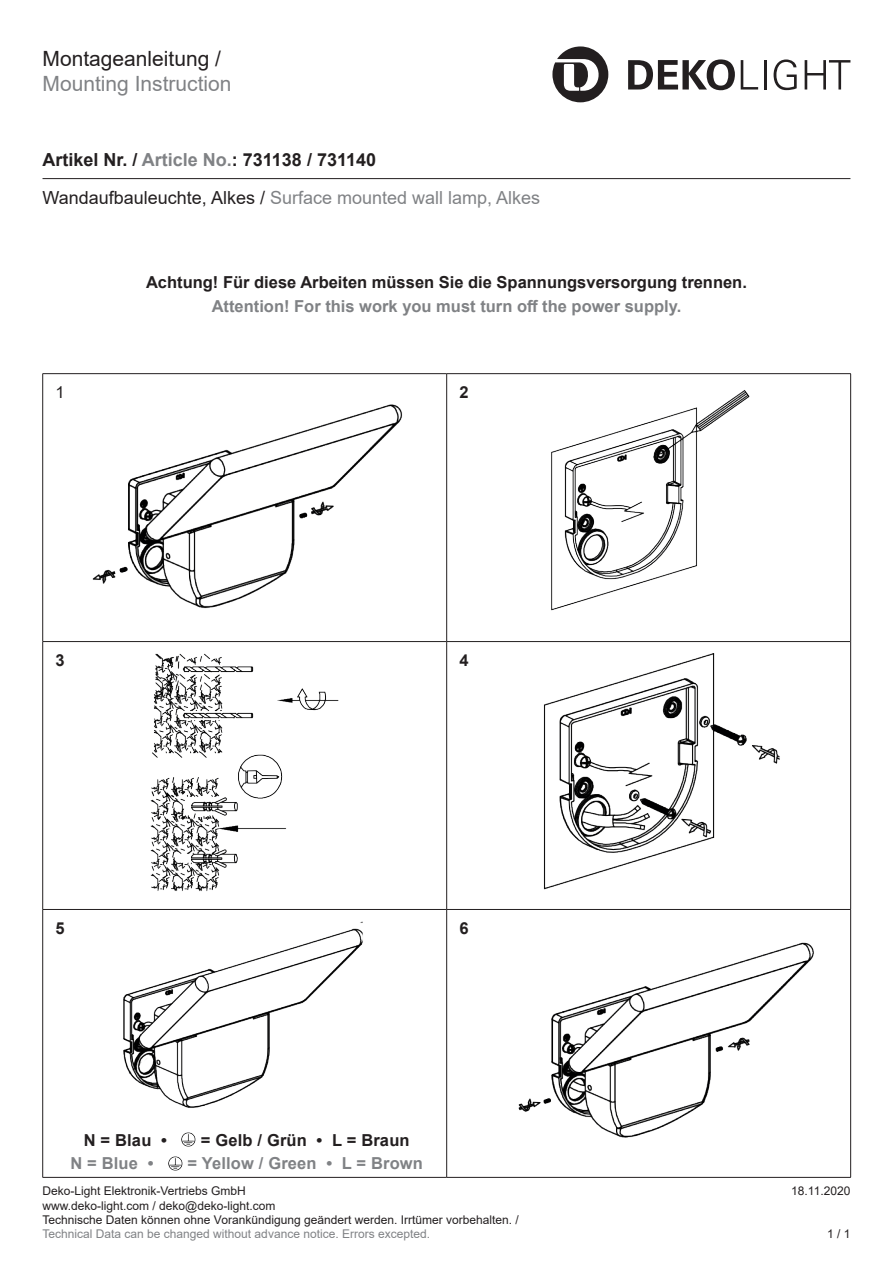
<style>
.page{position:relative;width:893px;height:1263px;background:#fff}
.page>*{position:absolute;margin:0;border:0;box-sizing:border-box;transform-origin:0 0}
.t1{font:21px "Arial";color:#808285}
.t2{font:21px "Arial";color:#231f20}
.t3{font:18px/38.5px "Arial";color:#808285}
.t4{font:700 16.5px "Arial";color:#231f20}
.t5{font:700 16.5px "Arial";color:#808285}
.t6{font:16.5px "Arial";color:#231f20}
.t7{font:12px/14.4px "Arial";color:#231f20}
.t8{font:12px "Arial";color:#808285}
.s1{font-weight:700;color:#231f20}
.s2{font-weight:700}
.s3{color:#231f20}
</style>
<div class="page">
<hr style="left:43px;top:178px;width:807px;height:1px;background:#231f20">
<svg style="left:552px;top:46px;width:56px;height:56px"></svg>
<svg style="left:628px;top:59px;width:107px;height:31px"></svg>
<svg style="left:741px;top:60px;width:17px;height:30px"></svg>
<hr style="left:764px;top:60px;width:2px;height:30px;background:#231f20">
<svg style="left:774px;top:59px;width:23px;height:31px"></svg>
<svg style="left:805px;top:60px;width:45px;height:30px"></svg>
<hr style="left:43px;top:641px;width:403px;height:1px;background:#231f20">
<hr style="left:447px;top:641px;width:403px;height:1px;background:#231f20">
<hr style="left:43px;top:373px;width:404px;height:1px;background:#231f20">
<hr style="left:42px;top:374px;width:1px;height:267px;background:#231f20">
<hr style="left:447px;top:373px;width:404px;height:1px;background:#231f20">
<hr style="left:446px;top:374px;width:1px;height:267px;background:#231f20">
<hr style="left:850px;top:374px;width:1px;height:267px;background:#231f20">
<hr style="left:42px;top:641px;width:1px;height:268px;background:#231f20">
<hr style="left:446px;top:641px;width:1px;height:268px;background:#231f20">
<hr style="left:850px;top:641px;width:1px;height:268px;background:#231f20">
<hr style="left:43px;top:909px;width:404px;height:1px;background:#231f20">
<hr style="left:42px;top:910px;width:1px;height:267px;background:#231f20">
<hr style="left:447px;top:909px;width:404px;height:1px;background:#231f20">
<hr style="left:446px;top:910px;width:1px;height:267px;background:#231f20">
<hr style="left:850px;top:910px;width:1px;height:267px;background:#231f20">
<hr style="left:43px;top:1177px;width:404px;height:1px;background:#231f20">
<hr style="left:447px;top:1177px;width:404px;height:1px;background:#231f20">
<img style="left:518px;top:942px;width:296px;height:196px">
<img style="left:123px;top:921px;width:240px;height:187px">
<img style="left:543px;top:653px;width:237px;height:237px">
<img style="left:150px;top:653px;width:189px;height:238px">
<img style="left:92px;top:404px;width:310px;height:205px">
<img style="left:551px;top:390px;width:199px;height:221px">
<img style="left:181px;top:1132px;width:15px;height:15px">
<img style="left:168px;top:1156px;width:15px;height:14px">
<h1 class="t2" style="left:43px;top:44px;width:180px">Montageanleitung /</h1>
<h1 class="t1" style="left:43px;top:69px;width:191px">Mounting Instruction</h1>
<h2 class="t3" style="left:43px;top:140px;width:499px"><span class="s1">Artikel Nr. /</span> <span class="s2">Article No.</span><span class="s1">: 731138 / 731140<br></span><span class="s3">Wandaufbauleuchte, Alkes /</span> Surface mounted wall lamp, Alkes</h2>
<h3 class="t4" style="left:146px;top:271px;width:602px">Achtung! Für diese Arbeiten müssen Sie die Spannungsversorgung trennen.</h3>
<h3 class="t5" style="left:212px;top:295px;width:471px">Attention! For this work you must turn off the power supply.</h3>
<h3 class="t6" style="left:55px;top:381px;width:11px">1</h3>
<h3 class="t4" style="left:459px;top:381px;width:11px">2</h3>
<h3 class="t4" style="left:55px;top:649px;width:11px">3</h3>
<h3 class="t4" style="left:459px;top:649px;width:11px">4</h3>
<h3 class="t4" style="left:55px;top:917px;width:11px">5</h3>
<h3 class="t4" style="left:459px;top:917px;width:11px">6</h3>
<h3 class="t4" style="left:84px;top:1128px;width:85px">N = Blau •</h3>
<h3 class="t4" style="left:201px;top:1128px;width:210px">= Gelb / Grün • L = Braun</h3>
<h3 class="t5" style="left:70px;top:1152px;width:85px">N = Blue •</h3>
<h3 class="t5" style="left:187px;top:1152px;width:237px">= Yellow / Green • L = Brown</h3>
<p class="t7" style="left:43px;top:1184px;width:205px">Deko-Light Elektronik-Vertriebs GmbH</p>
<p class="t7" style="left:791px;top:1184px;width:61px">18.11.2020</p>
<p class="t7" style="left:43px;top:1198px;width:478px">www.deko-light.com / deko@deko-light.com<br>Technische Daten können ohne Vorankündigung geändert werden. Irrtümer vorbehalten. /</p>
<p class="t8" style="left:43px;top:1226px;width:389px">Technical Data can be changed without advance notice. Errors excepted.</p>
<p class="t7" style="left:827px;top:1227px;width:25px">1 / 1</p>
</div>
